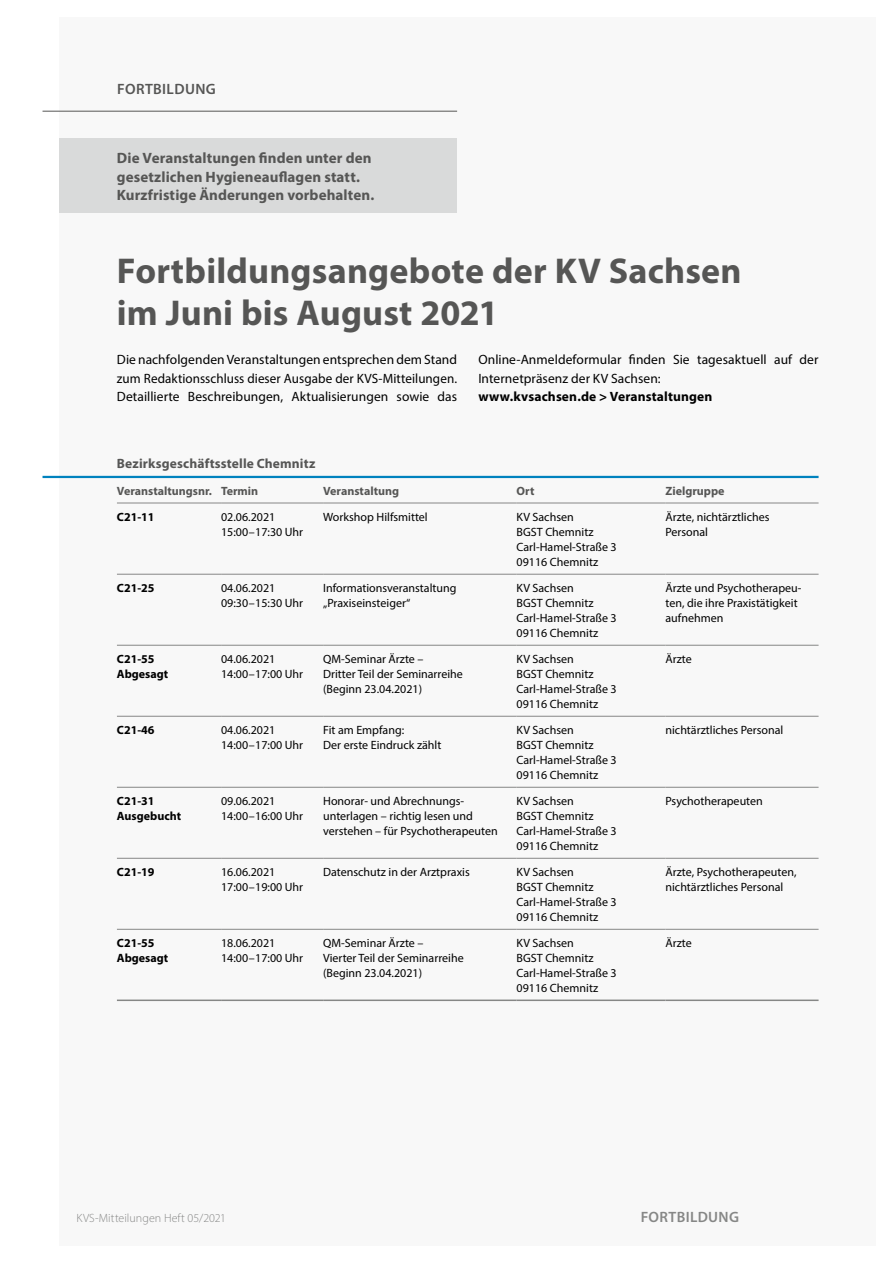
<style>
.page{position:relative;width:893px;height:1263px;background:#fff}
.page>*{position:absolute;margin:0;border:0;box-sizing:border-box;transform-origin:0 0}
.t1{font:700 36px/42px "Myriad Pro";letter-spacing:.005em;color:#565655}
.t2{font:700 15px/18.8px "Myriad Pro";letter-spacing:.005em;color:#565655}
.t3{font:600 15px "Myriad Pro";letter-spacing:.025em;color:#868786}
.t4{font:600 15px "Myriad Pro";color:#565655}
.t5{font:13.5px/18.8px "Myriad Pro";letter-spacing:.005em;color:#000;text-align:justify}
.t6{font:700 13.5px "Myriad Pro";letter-spacing:.01em;color:#000}
.t7{font:700 13.5px "Myriad Pro";letter-spacing:.01em;color:#565655}
.t8{font:12px/15px "Myriad Pro";color:#000}
.t9{font:700 12px/15px "Myriad Pro";color:#000}
.t10{font:700 12px "Myriad Pro";color:#565655}
.t11{font:300 12px "Myriad Pro";letter-spacing:.005em;color:#868786}
</style>
<div class="page">
<div style="left:60px;top:17px;width:816px;height:1229px;background:#f8f8f8"></div>
<hr style="left:43px;top:111px;width:414px;height:1px;background:#565655">
<hr style="left:117px;top:574px;width:104px;height:1px;background:#868786">
<hr style="left:221px;top:574px;width:102px;height:1px;background:#868786">
<hr style="left:323px;top:574px;width:194px;height:1px;background:#868786">
<hr style="left:517px;top:574px;width:148px;height:1px;background:#868786">
<hr style="left:665px;top:574px;width:154px;height:1px;background:#868786">
<hr style="left:117px;top:645px;width:104px;height:1px;background:#868786">
<hr style="left:221px;top:645px;width:102px;height:1px;background:#868786">
<hr style="left:323px;top:645px;width:194px;height:1px;background:#868786">
<hr style="left:517px;top:645px;width:148px;height:1px;background:#868786">
<hr style="left:665px;top:645px;width:154px;height:1px;background:#868786">
<hr style="left:117px;top:716px;width:104px;height:1px;background:#868786">
<hr style="left:221px;top:716px;width:102px;height:1px;background:#868786">
<hr style="left:323px;top:716px;width:194px;height:1px;background:#868786">
<hr style="left:517px;top:716px;width:148px;height:1px;background:#868786">
<hr style="left:665px;top:716px;width:154px;height:1px;background:#868786">
<hr style="left:117px;top:787px;width:104px;height:1px;background:#868786">
<hr style="left:221px;top:787px;width:102px;height:1px;background:#868786">
<hr style="left:323px;top:787px;width:194px;height:1px;background:#868786">
<hr style="left:517px;top:787px;width:148px;height:1px;background:#868786">
<hr style="left:665px;top:787px;width:154px;height:1px;background:#868786">
<hr style="left:117px;top:858px;width:104px;height:1px;background:#868786">
<hr style="left:221px;top:858px;width:102px;height:1px;background:#868786">
<hr style="left:323px;top:858px;width:194px;height:1px;background:#868786">
<hr style="left:517px;top:858px;width:148px;height:1px;background:#868786">
<hr style="left:665px;top:858px;width:154px;height:1px;background:#868786">
<hr style="left:117px;top:929px;width:104px;height:1px;background:#868786">
<hr style="left:221px;top:929px;width:102px;height:1px;background:#868786">
<hr style="left:323px;top:929px;width:194px;height:1px;background:#868786">
<hr style="left:517px;top:929px;width:148px;height:1px;background:#868786">
<hr style="left:665px;top:929px;width:154px;height:1px;background:#868786">
<hr style="left:117px;top:999px;width:104px;height:2px;background:#868786">
<hr style="left:221px;top:999px;width:102px;height:2px;background:#868786">
<hr style="left:323px;top:999px;width:194px;height:2px;background:#868786">
<hr style="left:517px;top:999px;width:148px;height:2px;background:#868786">
<hr style="left:665px;top:999px;width:154px;height:2px;background:#868786">
<hr style="left:117px;top:503px;width:104px;height:1px;background:#868786">
<hr style="left:221px;top:503px;width:102px;height:1px;background:#868786">
<hr style="left:323px;top:503px;width:194px;height:1px;background:#868786">
<hr style="left:517px;top:503px;width:148px;height:1px;background:#868786">
<hr style="left:665px;top:503px;width:154px;height:1px;background:#868786">
<hr style="left:43px;top:476px;width:776px;height:2px;background:#0082be">
<div style="left:60px;top:139px;width:397px;height:74px;background:#d9dada"></div>
<p class="t4" style="left:117px;top:79px;width:18px">FORTBILDUNG</p>
<p class="t2" style="left:117px;top:148px;width:259px">Die Veranstaltungen finden unter den gesetzlichen Hygieneauflagen statt.<br>Kurzfristige Änderungen vorbehalten.</p>
<h1 class="t1" style="left:117px;top:249px;width:626px">Fortbildungsangebote der KV Sachsen im Juni bis August 2021</h1>
<p class="t5" style="left:117px;top:350px;width:342px">Die nachfolgenden Veranstaltungen entsprechen dem Stand zum Redaktionsschluss dieser Ausgabe der KVS-Mitteilungen.<br>Detaillierte Beschreibungen, Aktualisierungen sowie das</p>
<p class="t5" style="left:478px;top:350px;width:342px">Online-Anmeldeformular finden Sie tagesaktuell auf der<br>Internetpräsenz der KV Sachsen:</p>
<p class="t6" style="left:478px;top:388px;width:236px">www.kvsachsen.de &gt; Veranstaltungen</p>
<p class="t7" style="left:117px;top:455px;width:200px">Bezirksgeschäftsstelle Chemnitz</p>
<p class="t10" style="left:117px;top:483px;width:143px">Veranstaltungsnr. Termin</p>
<p class="t10" style="left:323px;top:483px;width:77px">Veranstaltung</p>
<p class="t10" style="left:517px;top:483px;width:19px">Ort</p>
<p class="t10" style="left:665px;top:483px;width:61px">Zielgruppe</p>
<p class="t9" style="left:117px;top:509px;width:39px">C21-11</p>
<p class="t8" style="left:221px;top:509px;width:84px">02.06.2021<br>15:00–17:30 Uhr</p>
<p class="t8" style="left:323px;top:509px;width:106px">Workshop Hilfsmittel</p>
<p class="t8" style="left:517px;top:509px;width:102px">KV Sachsen<br>BGST Chemnitz<br>Carl-Hamel-Straße 3<br>09116 Chemnitz</p>
<p class="t8" style="left:665px;top:509px;width:106px">Ärzte, nichtärztliches<br>Personal</p>
<p class="t9" style="left:117px;top:580px;width:39px">C21-25</p>
<p class="t8" style="left:221px;top:580px;width:84px">04.06.2021<br>09:30–15:30 Uhr</p>
<p class="t8" style="left:323px;top:580px;width:135px">Informationsveranstaltung „Praxiseinsteiger“</p>
<p class="t8" style="left:517px;top:580px;width:102px">KV Sachsen<br>BGST Chemnitz<br>Carl-Hamel-Straße 3<br>09116 Chemnitz</p>
<p class="t8" style="left:665px;top:580px;width:137px">Ärzte und Psychotherapeu&shy;ten, die ihre Praxistätigkeit aufnehmen</p>
<p class="t9" style="left:117px;top:651px;width:53px">C21-55<br>Abgesagt</p>
<p class="t8" style="left:221px;top:651px;width:84px">04.06.2021<br>14:00–17:00 Uhr</p>
<p class="t8" style="left:323px;top:651px;width:141px">QM-Seminar Ärzte –<br>Dritter Teil der Seminarreihe (Beginn 23.04.2021)</p>
<p class="t8" style="left:517px;top:651px;width:102px">KV Sachsen<br>BGST Chemnitz<br>Carl-Hamel-Straße 3<br>09116 Chemnitz</p>
<p class="t8" style="left:665px;top:651px;width:28px">Ärzte</p>
<p class="t9" style="left:117px;top:722px;width:39px">C21-46</p>
<p class="t8" style="left:221px;top:722px;width:84px">04.06.2021<br>14:00–17:00 Uhr</p>
<p class="t8" style="left:323px;top:722px;width:120px">Fit am Empfang:<br>Der erste Eindruck zählt</p>
<p class="t8" style="left:517px;top:722px;width:102px">KV Sachsen<br>BGST Chemnitz<br>Carl-Hamel-Straße 3<br>09116 Chemnitz</p>
<p class="t8" style="left:665px;top:722px;width:119px">nichtärztliches Personal</p>
<p class="t9" style="left:117px;top:793px;width:66px">C21-31<br>Ausgebucht</p>
<p class="t8" style="left:221px;top:793px;width:84px">09.06.2021<br>14:00–16:00 Uhr</p>
<p class="t8" style="left:323px;top:793px;width:176px">Honorar- und Abrechnungs&shy;unterlagen – richtig lesen und verstehen – für Psychotherapeuten</p>
<p class="t8" style="left:517px;top:793px;width:102px">KV Sachsen<br>BGST Chemnitz<br>Carl-Hamel-Straße 3<br>09116 Chemnitz</p>
<p class="t8" style="left:665px;top:793px;width:99px">Psychotherapeuten</p>
<p class="t9" style="left:117px;top:864px;width:39px">C21-19</p>
<p class="t8" style="left:221px;top:864px;width:84px">16.06.2021<br>17:00–19:00 Uhr</p>
<p class="t8" style="left:323px;top:864px;width:148px">Datenschutz in der Arztpraxis</p>
<p class="t8" style="left:517px;top:864px;width:102px">KV Sachsen<br>BGST Chemnitz<br>Carl-Hamel-Straße 3<br>09116 Chemnitz</p>
<p class="t8" style="left:665px;top:864px;width:133px">Ärzte, Psychotherapeuten, nichtärztliches Personal</p>
<p class="t9" style="left:117px;top:935px;width:53px">C21-55<br>Abgesagt</p>
<p class="t8" style="left:221px;top:935px;width:84px">18.06.2021<br>14:00–17:00 Uhr</p>
<p class="t8" style="left:323px;top:935px;width:142px">QM-Seminar Ärzte –<br>Vierter Teil der Seminarreihe (Beginn 23.04.2021)</p>
<p class="t8" style="left:517px;top:935px;width:102px">KV Sachsen<br>BGST Chemnitz<br>Carl-Hamel-Straße 3<br>09116 Chemnitz</p>
<p class="t8" style="left:665px;top:935px;width:28px">Ärzte</p>
<p class="t11" style="left:77px;top:1211px;width:151px">KVS-Mitteilungen Heft 05/2021</p>
<p class="t3" style="left:641px;top:1208px;width:100px">FORTBILDUNG</p>
</div>
